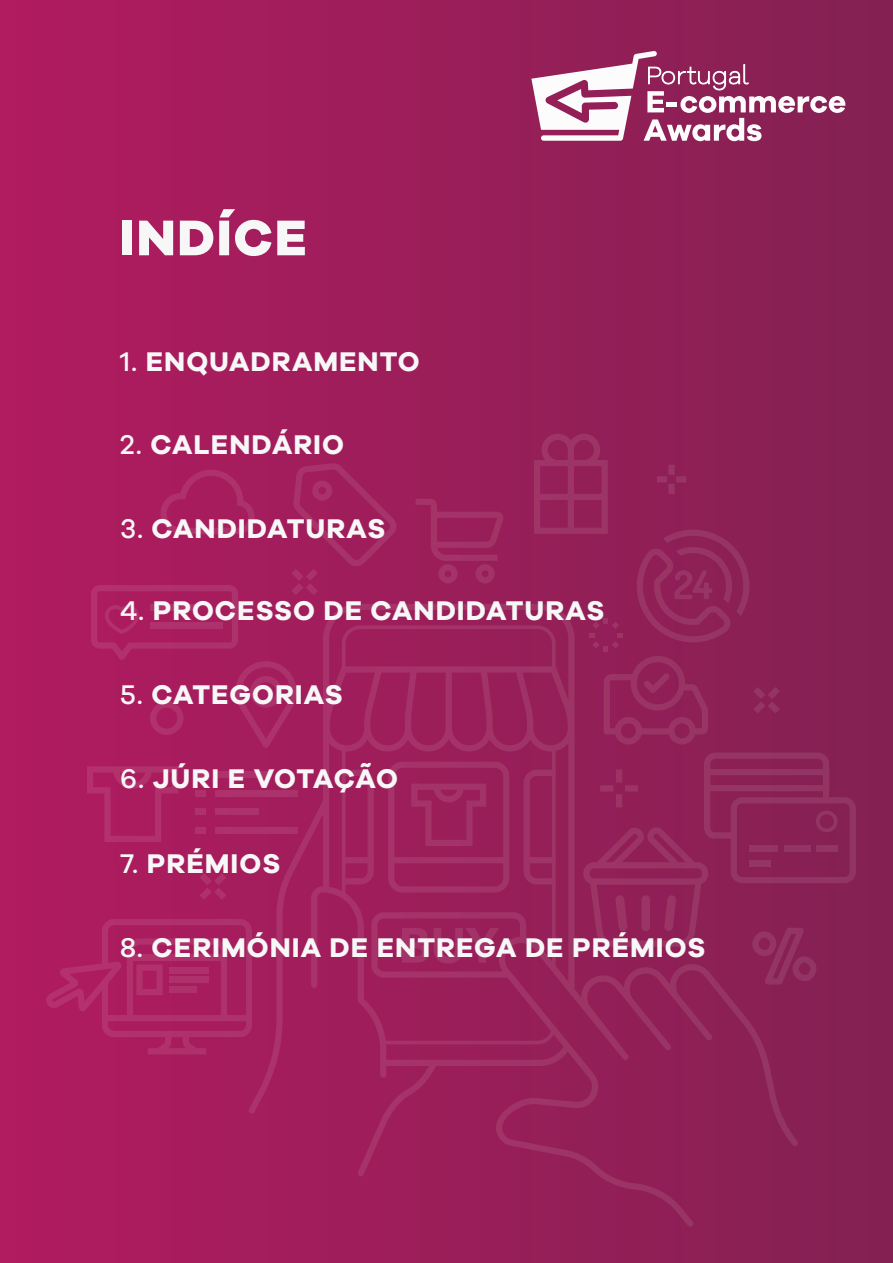
<style>
.page{position:relative;width:893px;height:1263px;background:#fff}
.page>*{position:absolute;margin:0;border:0;box-sizing:border-box;transform-origin:0 0}
.t1{font:800 51.75px "Galano Grotesque";letter-spacing:.035em;color:#f7f7f7}
.t2{font:700 27.9px "Galano Grotesque";letter-spacing:.035em;color:#f7f7f7}
.t3{font:700 27.9px "Galano Grotesque";letter-spacing:.01em;color:#f7f7f7}
.s1{font-weight:500}
</style>
<div class="page">
<div style="left:0;top:0;width:893px;height:1263px;background:linear-gradient(to right,#b11b60,#832152)"></div>
<div style="left:248px;top:1077px;width:190px;height:99px;background:#a01d5b"></div>
<div style="left:496px;top:1077px;width:302px;height:150px;background:#901f56"></div>
<svg style="left:46px;top:434px;width:810px;height:643px;background:#9b215b"></svg>
<svg style="left:531px;top:51px;width:314px;height:90px"></svg>
<h1 class="t1" style="left:120px;top:205px;width:188px">INDÍCE</h1>
<p class="t2" style="left:120px;top:344px;width:301px"><span class="s1">1.</span> ENQUADRAMENTO</p>
<p class="t2" style="left:120px;top:427px;width:225px"><span class="s1">2.</span> CALENDÁRIO</p>
<p class="t2" style="left:120px;top:511px;width:267px"><span class="s1">3.</span> CANDIDATURAS</p>
<p class="t2" style="left:120px;top:594px;width:486px"><span class="s1">4.</span> PROCESSO DE CANDIDATURAS</p>
<p class="t2" style="left:120px;top:678px;width:224px"><span class="s1">5.</span> CATEGORIAS</p>
<p class="t3" style="left:120px;top:762px;width:279px"><span class="s1">6.</span> JÚRI E VOTAÇÃO</p>
<p class="t2" style="left:120px;top:846px;width:162px"><span class="s1">7.</span> PRÉMIOS</p>
<p class="t2" style="left:120px;top:930px;width:587px"><span class="s1">8.</span> CERIMÓNIA DE ENTREGA DE PRÉMIOS</p>
</div>
